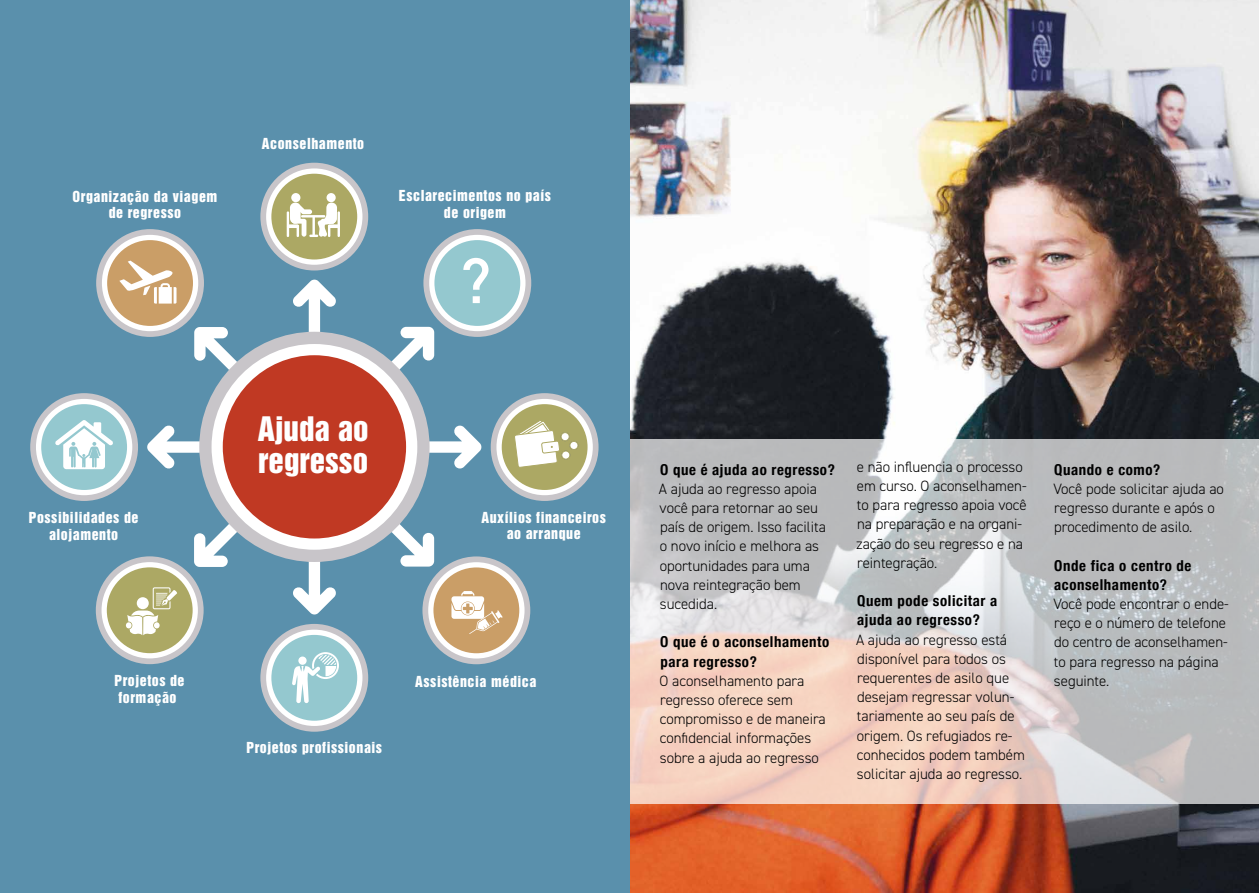
<style>
.page{position:relative;width:1259px;height:893px;background:#fff}
.page>*{position:absolute;margin:0;border:0;box-sizing:border-box;transform-origin:0 0}
.t1{font:30.9px/32.4px "Helvetica Inserat";color:#fff}
.t2{font:300 15px/19.2px "DIN2014";color:#000}
.t3{font:700 condensed 15px/19.2px "Helvetica Neue";letter-spacing:.04em;color:#000}
.t4{font:13.95px/16.6px "Helvetica Inserat";letter-spacing:.04em;color:#fff;text-align:center}
</style>
<div class="page">
<img style="left:629px;top:0;width:630px;height:893px">
<svg style="left:629px;top:439px;width:630px;height:365px;background:#d0c8c5"></svg>
<div style="left:0;top:0;width:629px;height:893px;background:#5a90ac"></div>
<div style="left:260px;top:163px;width:108px;height:107px;background:#c8c5c9;border-radius:50%"></div>
<svg style="left:266px;top:168px;width:96px;height:97px"></svg>
<div style="left:271px;top:174px;width:86px;height:85px;background:#aca864;border-radius:50%"></div>
<svg style="left:287px;top:224px;width:12px;height:4px"></svg>
<div style="left:291px;top:193px;width:9px;height:9px;background:#fff;border-radius:50%"></div>
<div style="left:290px;top:203px;width:11px;height:21px;background:#fff;border-radius:5px"></div>
<hr style="left:287px;top:211px;width:2px;height:26px;background:#fff">
<div style="left:326px;top:193px;width:10px;height:9px;background:#fff;border-radius:50%"></div>
<div style="left:326px;top:203px;width:11px;height:21px;background:#fff;border-radius:5px"></div>
<hr style="left:337px;top:211px;width:3px;height:26px;background:#fff">
<svg style="left:292px;top:203px;width:43px;height:34px"></svg>
<hr style="left:312px;top:216px;width:3px;height:20px;background:#fff">
<div style="left:30px;top:393px;width:108px;height:108px;background:#c8c5c9;border-radius:50%"></div>
<div style="left:36px;top:399px;width:96px;height:96px;background:#fff;border-radius:50%"></div>
<div style="left:41px;top:404px;width:86px;height:86px;background:#94c8cf;border-radius:50%"></div>
<svg style="left:55px;top:420px;width:58px;height:49px"></svg>
<div style="left:491px;top:393px;width:107px;height:108px;background:#c8c5c9;border-radius:50%"></div>
<svg style="left:496px;top:399px;width:97px;height:96px"></svg>
<div style="left:502px;top:404px;width:85px;height:86px;background:#aca864;border-radius:50%"></div>
<svg style="left:515px;top:421px;width:44px;height:46px"></svg>
<div style="left:570px;top:441px;width:8px;height:8px;background:#fff;border-radius:50%"></div>
<div style="left:569px;top:441px;width:9px;height:9px;border:1px solid #aca864;border-radius:50%"></div>
<div style="left:561px;top:433px;width:8px;height:8px;background:#fff;border-radius:50%"></div>
<div style="left:561px;top:432px;width:8px;height:9px;border:1px solid #aca864;border-radius:50%"></div>
<div style="left:562px;top:451px;width:8px;height:8px;background:#fff;border-radius:50%"></div>
<div style="left:561px;top:451px;width:9px;height:8px;border:1px solid #aca864;border-radius:50%"></div>
<svg style="left:96px;top:556px;width:108px;height:108px"></svg>
<div style="left:102px;top:562px;width:96px;height:96px;background:#fff;border-radius:50%"></div>
<div style="left:107px;top:567px;width:86px;height:86px;background:#aca864;border-radius:50%"></div>
<div style="left:260px;top:624px;width:108px;height:108px;background:#c8c5c9;border-radius:50%"></div>
<div style="left:266px;top:630px;width:96px;height:96px;background:#fff;border-radius:50%"></div>
<div style="left:271px;top:635px;width:86px;height:86px;background:#94c8cf;border-radius:50%"></div>
<svg style="left:292px;top:652px;width:47px;height:51px"></svg>
<div style="left:96px;top:229px;width:108px;height:108px;background:#c8c5c9;border-radius:50%"></div>
<div style="left:102px;top:235px;width:96px;height:96px;background:#fff;border-radius:50%"></div>
<div style="left:107px;top:240px;width:86px;height:86px;background:#ca9e67;border-radius:50%"></div>
<div style="left:423px;top:229px;width:108px;height:108px;background:#c8c5c9;border-radius:50%"></div>
<div style="left:429px;top:235px;width:96px;height:96px;background:#fff;border-radius:50%"></div>
<div style="left:434px;top:240px;width:86px;height:86px;background:#94c8cf;border-radius:50%"></div>
<svg style="left:422px;top:556px;width:108px;height:108px"></svg>
<div style="left:428px;top:562px;width:96px;height:96px;background:#fff;border-radius:50%"></div>
<div style="left:433px;top:567px;width:86px;height:86px;background:#ca9e67;border-radius:50%"></div>
<svg style="left:119px;top:258px;width:383px;height:377px"></svg>
<p class="t4" style="left:72px;top:188px;width:146px">Organização da viagem de regresso</p>
<p class="t4" style="left:262px;top:136px;width:104px">Aconselhamento</p>
<p class="t4" style="left:399px;top:188px;width:154px">Esclarecimentos no país de origem</p>
<p class="t4" style="left:29px;top:510px;width:111px">Possibilidades de alojamento</p>
<p class="t4" style="left:114px;top:673px;width:72px;text-align:left">Projetos de formação</p>
<h1 class="t1" style="left:258px;top:413px;width:112px">Ajuda ao regresso</h1>
<p class="t4" style="left:481px;top:509px;width:126px">Auxílios financeiros ao arranque</p>
<p class="t4" style="left:246px;top:739px;width:137px">Projetos profissionais</p>
<p class="t4" style="left:415px;top:673px;width:123px">Assistência médica</p>
<p class="t3" style="left:660px;top:459px;width:176px">O que é ajuda ao regresso?</p>
<p class="t2" style="left:659px;top:479px;width:168px">A ajuda ao regresso apoia você para retornar ao seu país de origem. Isso facilita o novo início e melhora as oportunidades para uma nova reintegração bem sucedida.</p>
<p class="t3" style="left:660px;top:631px;width:171px">O que é o aconselhamento para regresso?</p>
<p class="t2" style="left:659px;top:671px;width:168px">O aconselhamento para regresso oferece sem compromisso e de maneira confidencial informações sobre a ajuda ao regresso</p>
<p class="t2" style="left:856px;top:457px;width:172px">e não influencia o processo em curso. O aconselhamen&shy;to para regresso apoia você na preparação e na organi&shy;zação do seu regresso e na reintegração.</p>
<p class="t3" style="left:857px;top:590px;width:142px">Quem pode solicitar a ajuda ao regresso?</p>
<p class="t2" style="left:856px;top:630px;width:170px">A ajuda ao regresso está disponível para todos os requerentes de asilo que desejam regressar volun&shy;tariamente ao seu país de origem. Os refugiados re&shy;conhecidos podem também solicitar ajuda ao regresso.</p>
<p class="t3" style="left:1054px;top:459px;width:108px">Quando e como?</p>
<p class="t2" style="left:1053px;top:479px;width:172px">Você pode solicitar ajuda ao regresso durante e após o procedimento de asilo.</p>
<p class="t3" style="left:1054px;top:555px;width:139px">Onde fica o centro de aconselhamento?</p>
<p class="t2" style="left:1053px;top:594px;width:177px">Você pode encontrar o ende&shy;reço e o número de telefone do centro de aconselhamen&shy;to para regresso na página seguinte.</p>
</div>
